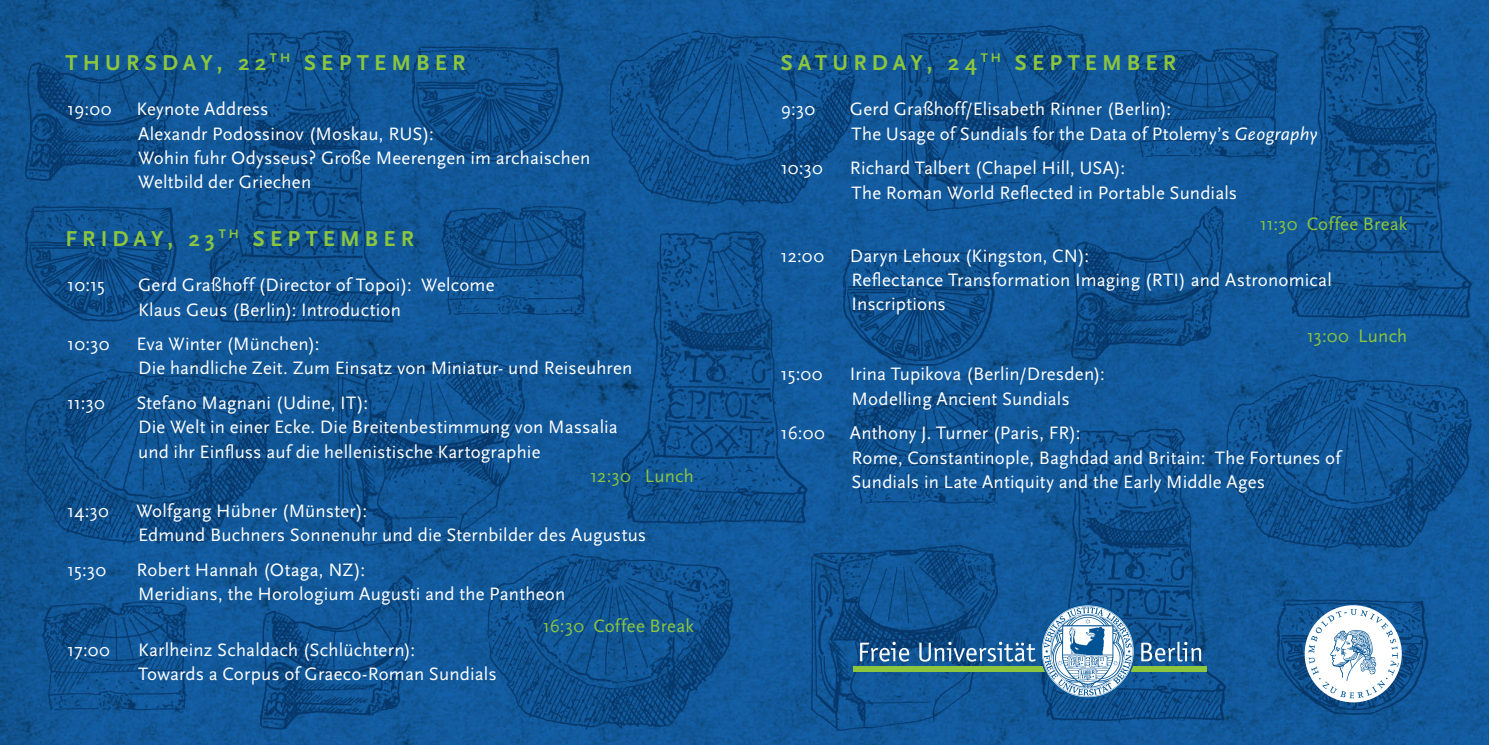
<style>
.page{position:relative;width:1489px;height:745px;background:#fff}
.page>*{position:absolute;margin:0;border:0;box-sizing:border-box;transform-origin:0 0}
.t1{font:700 22.5px "Scala Sans";letter-spacing:.235em;color:#8bc63e}
.t2{font:18.75px/24.2px "Scala Sans";letter-spacing:.01em;color:#fff}
.t3{font:18.75px "Scala Sans";letter-spacing:.015em;color:#8bc63e}
.s1{font-style:italic}
</style>
<div class="page">
<img style="left:0;top:0;width:1488px;height:744px">
<svg style="left:1304px;top:604px;width:97px;height:98px"></svg>
<svg style="left:1308px;top:608px;width:90px;height:89px"></svg>
<svg style="left:860px;top:641px;width:49px;height:20px"></svg>
<svg style="left:1141px;top:641px;width:59px;height:20px"></svg>
<div style="left:853px;top:666px;width:353px;height:5px;background:#8bc63e"></div>
<svg style="left:919px;top:604px;width:215px;height:93px;background:#4d82aa"></svg>
<p class="t1" style="left:66px;top:49px;width:401px">THURSDAY, 22<sup>T</sup> <sup>H</sup> SEPT EMBER</p>
<p class="t2" style="left:67px;top:97px;width:46px">19:00</p>
<p class="t2" style="left:136px;top:97px;width:455px">Keynote Address<br>Alexandr Podossinov (Moskau, RUS):<br>Wohin fuhr Odysseus? Große Meerengen im archaischen<br>Weltbild der Griechen</p>
<p class="t1" style="left:66px;top:224px;width:350px">FRI DAY, 23<sup>T</sup> <sup>H</sup> SEPT EMBER</p>
<p class="t2" style="left:67px;top:273px;width:39px">10:15</p>
<p class="t2" style="left:138px;top:273px;width:358px">Gerd Graßhoff (Director of Topoi): Welcome<br>Klaus Geus (Berlin): Introduction</p>
<p class="t2" style="left:67px;top:331px;width:44px">10:30</p>
<p class="t2" style="left:136px;top:331px;width:497px">Eva Winter (München):<br>Die handliche Zeit. Zum Einsatz von Miniatur- und Reiseuhren</p>
<p class="t2" style="left:67px;top:390px;width:39px">11:30</p>
<p class="t2" style="left:136px;top:390px;width:483px">Stefano Magnani (Udine, IT):<br>Die Welt in einer Ecke. Die Breitenbestimmung von Massalia und ihr Einfluss auf die hellenistische Kartographie</p>
<p class="t3" style="left:590px;top:464px;width:105px">12:30 Lunch</p>
<p class="t2" style="left:67px;top:498px;width:43px">14:30</p>
<p class="t2" style="left:136px;top:498px;width:511px">Wolfgang Hübner (Münster):<br>Edmund Buchners Sonnenuhr und die Sternbilder des Augustus</p>
<p class="t2" style="left:67px;top:557px;width:41px">15:30</p>
<p class="t2" style="left:136px;top:557px;width:430px">Robert Hannah (Otaga, NZ):<br>Meridians, the Horologium Augusti and the Pantheon</p>
<p class="t3" style="left:542px;top:614px;width:153px">16:30 Coffee Break</p>
<p class="t2" style="left:67px;top:637px;width:44px">17:00</p>
<p class="t2" style="left:138px;top:637px;width:360px">Karlheinz Schaldach (Schlüchtern):<br>Towards a Corpus of Graeco-Roman Sundials</p>
<p class="t1" style="left:780px;top:49px;width:397px">SAT URDAY, 24<sup>T</sup> <sup>H</sup> SEPT EMBER</p>
<p class="t2" style="left:780px;top:97px;width:36px">9:30</p>
<p class="t2" style="left:850px;top:97px;width:469px">Gerd Graßhoff/Elisabeth Rinner (Berlin):<br>The Usage of Sundials for the Data of Ptolemy’s <span class="s1">Geography</span></p>
<p class="t2" style="left:780px;top:156px;width:44px">10:30</p>
<p class="t2" style="left:849px;top:156px;width:389px">Richard Talbert (Chapel Hill, USA):<br>The Roman World Reflected in Portable Sundials</p>
<p class="t3" style="left:1259px;top:213px;width:149px">11:30 Coffee Break</p>
<p class="t2" style="left:780px;top:243px;width:45px">12:00</p>
<p class="t2" style="left:849px;top:243px;width:483px">Daryn Lehoux (Kingston, CN):<br>Reflectance Transformation Imaging (RTI) and Astronomical<br>Inscriptions</p>
<p class="t3" style="left:1306px;top:324px;width:102px">13:00 Lunch</p>
<p class="t2" style="left:780px;top:362px;width:43px">15:00</p>
<p class="t2" style="left:849px;top:362px;width:256px">Irina Tupikova (Berlin/Dresden):<br>Modelling Ancient Sundials</p>
<p class="t2" style="left:780px;top:421px;width:46px">16:00</p>
<p class="t2" style="left:849px;top:421px;width:492px">Anthony J. Turner (Paris, FR):<br>Rome, Constantinople, Baghdad and Britain: The Fortunes of<br>Sundials in Late Antiquity and the Early Middle Ages</p>
</div>
